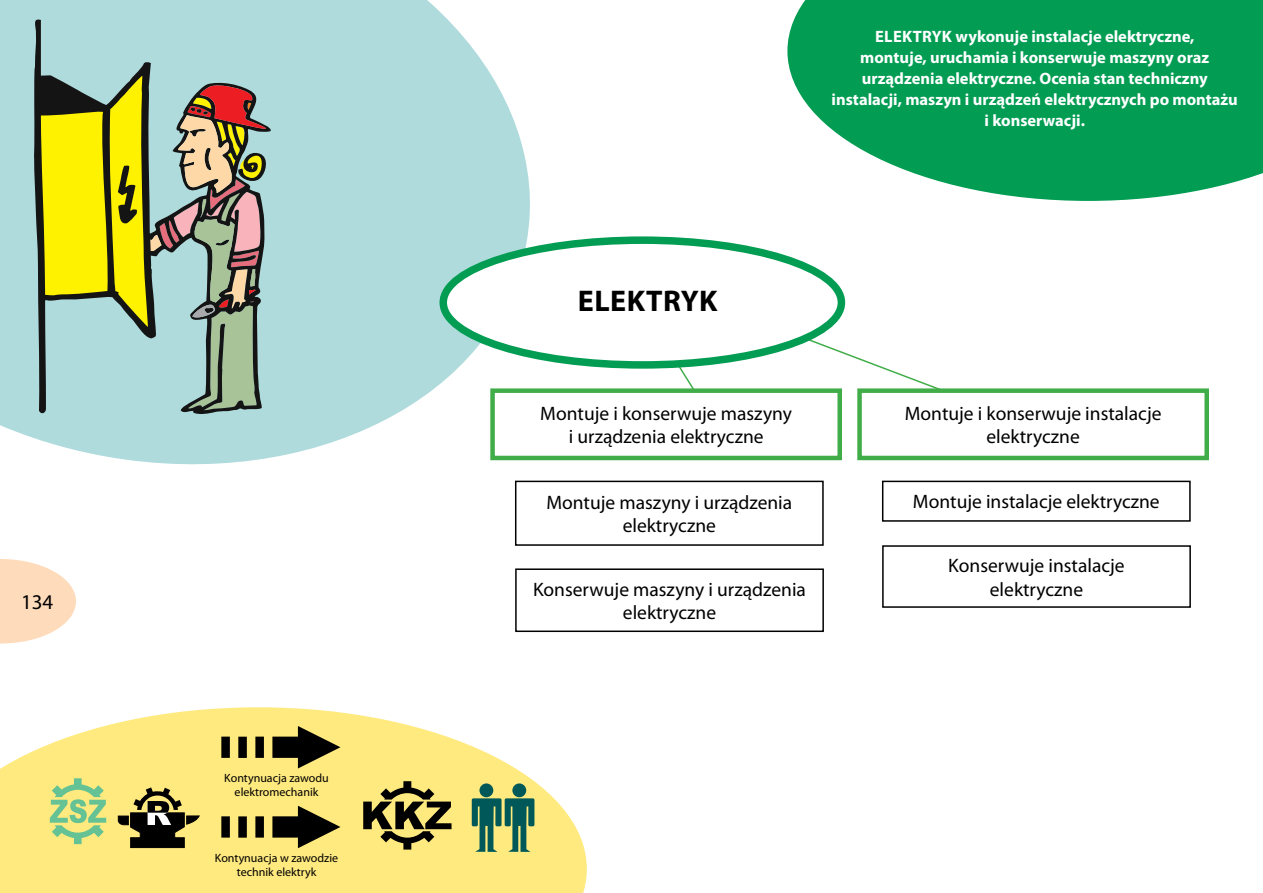
<style>
.page{position:relative;width:1263px;height:893px;background:#fff}
.page>*{position:absolute;margin:0;border:0;box-sizing:border-box;transform-origin:0 0}
.t1{font:700 30px "Myriad Pro";color:#000}
.t2{font:21px "Myriad Pro";color:#000}
.t3{font:19.5px/23.4px "Myriad Pro";color:#000;text-align:center}
.t4{font:700 16.5px/21px "Myriad Pro";color:#fff;text-align:center}
.t5{font:12px/14.4px "Myriad Pro";color:#000;text-align:center}
</style>
<div class="page">
<svg style="left:0;top:0;width:554px;height:481px;fill:#afdbdd"></svg>
<svg style="left:787px;top:0;width:476px;height:201px;background:#20a867"></svg>
<svg style="left:0;top:707px;width:587px;height:186px;fill:#ffea7f"></svg>
<svg style="left:0;top:559px;width:76px;height:85px"></svg>
<svg style="left:221px;top:726px;width:119px;height:42px;background:#998c4c"></svg>
<svg style="left:472px;top:783px;width:62px;height:69px;background:#6e9768"></svg>
<svg style="left:667px;top:365px;width:43px;height:23px"></svg>
<svg style="left:772px;top:325px;width:166px;height:63px"></svg>
<div style="left:443px;top:240px;width:398px;height:125px;background:#fff;border-radius:50%"></div>
<div style="left:439px;top:236px;width:406px;height:133px;border:8px solid #029d53;border-radius:50%"></div>
<div style="left:882px;top:481px;width:309px;height:41px;border:2px solid #000"></div>
<div style="left:857px;top:388px;width:352px;height:72px;border:4px solid #41ad49"></div>
<div style="left:882px;top:545px;width:309px;height:63px;border:2px solid #000"></div>
<svg style="left:363px;top:781px;width:88px;height:69px;background:#9c8f4d"></svg>
<svg style="left:50px;top:778px;width:56px;height:66px;background:#bdd887"></svg>
<div style="left:515px;top:481px;width:309px;height:65px;border:2px solid #000"></div>
<div style="left:493px;top:391px;width:347px;height:67px;background:#fff"></div>
<div style="left:490px;top:388px;width:352px;height:72px;border:4px solid #41ad49"></div>
<div style="left:515px;top:568px;width:309px;height:64px;border:2px solid #000"></div>
<svg style="left:221px;top:806px;width:119px;height:42px;background:#998c4c"></svg>
<svg style="left:118px;top:787px;width:81px;height:61px;background:#867c48"></svg>
<svg style="left:34px;top:20px;width:122px;height:394px;background:#90b3b4"></svg>
<svg style="left:41px;top:76px;width:228px;height:334px;background:#a9b16e"></svg>
<p class="t2" style="left:21px;top:589px;width:34px">134</p>
<p class="t5" style="left:224px;top:771px;width:106px">Kontynuacja zawodu elektromechanik</p>
<p class="t5" style="left:215px;top:850px;width:125px">Kontynuacja w zawodzie technik elektryk</p>
<p class="t4" style="left:832px;top:26px;width:408px">Elektryk wykonuje instalacje elektryczne,<br>montuje, uruchamia i konserwuje maszyny oraz urządzenia elektryczne. Ocenia stan techniczny instalacji, maszyn i urządzeń elektrycznych po montażu i konserwacji.</p>
<p class="t1" style="left:578px;top:282px;width:18px">ELEK</p>
<p class="t1" style="left:646px;top:282px;width:36px">TRYK</p>
<p class="t3" style="left:540px;top:401px;width:253px">Montuje i konserwuje maszyny i urządzenia elektryczne</p>
<p class="t3" style="left:546px;top:490px;width:247px">Montuje maszyny i urządzenia elektryczne</p>
<p class="t3" style="left:533px;top:577px;width:274px">Konserwuje maszyny i urządzenia elektryczne</p>
<p class="t3" style="left:905px;top:401px;width:258px">Montuje i konserwuje instalacje elektryczne</p>
<p class="t3" style="left:913px;top:490px;width:248px">Montuje instalacje elektryczne</p>
<p class="t3" style="left:948px;top:554px;width:178px">Konserwuje instalacje elektryczne</p>
</div>
